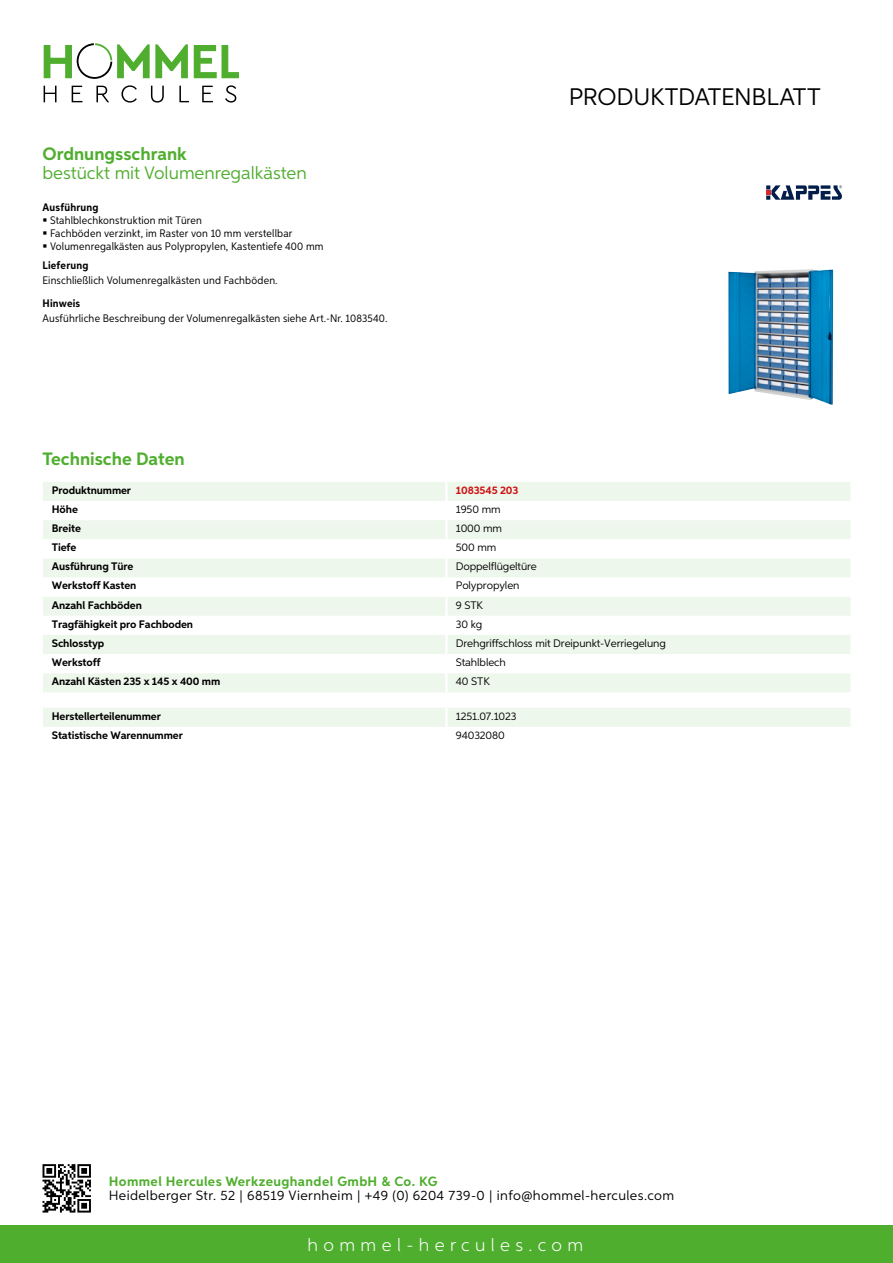
<style>
.page{position:relative;width:893px;height:1263px;background:#fff}
.page>*{position:absolute;margin:0;border:0;box-sizing:border-box;transform-origin:0 0}
.t1{font:24px "Aspira";letter-spacing:-.01em;color:#000}
.t2{font:700 18px "Aspira";color:#50ae2f}
.t3{font:18px "Aspira";color:#50ae2f}
.t4{font:300 18px "Aspira";letter-spacing:.3em;color:#fff}
.t5{font:13.5px "Aspira";letter-spacing:.03em;color:#000}
.t6{font:700 13.5px "Aspira";letter-spacing:.03em;color:#50ae2f}
.t7{font:10.95px/12.8px "Aspira Nar";letter-spacing:.015em;color:#000}
.t8{font:700 10.95px "Aspira";letter-spacing:-.01em;color:#000}
.t9{font:10.95px "Aspira";letter-spacing:-.01em;color:#000}
.t10{font:700 10.95px "Aspira Nar";letter-spacing:.02em;color:#000}
.t11{font:700 10.95px "Aspira";letter-spacing:-.01em;color:#cd1013}
</style>
<div class="page">
<div style="left:0;top:1226px;width:893px;height:37px;background:#50ae2f"></div>
<svg style="left:43px;top:1164px;width:48px;height:48px"></svg>
<svg style="left:194px;top:45px;width:45px;height:33px"></svg>
<svg style="left:44px;top:43px;width:144px;height:36px"></svg>
<svg style="left:44px;top:86px;width:13px;height:16px"></svg>
<svg style="left:72px;top:86px;width:10px;height:16px"></svg>
<svg style="left:96px;top:86px;width:13px;height:16px"></svg>
<svg style="left:121px;top:85px;width:16px;height:18px"></svg>
<svg style="left:151px;top:86px;width:13px;height:17px"></svg>
<svg style="left:179px;top:86px;width:10px;height:16px"></svg>
<svg style="left:202px;top:86px;width:11px;height:16px"></svg>
<svg style="left:225px;top:85px;width:11px;height:18px"></svg>
<div style="left:43px;top:482px;width:807px;height:210px;background:#eef7eb"></div>
<svg style="left:43px;top:501px;width:807px;height:172px"></svg>
<hr style="left:445px;top:482px;width:3px;height:19px;background:#fff">
<hr style="left:445px;top:501px;width:3px;height:19px;background:#fff">
<hr style="left:445px;top:520px;width:3px;height:19px;background:#fff">
<hr style="left:445px;top:539px;width:3px;height:19px;background:#fff">
<hr style="left:445px;top:558px;width:3px;height:19px;background:#fff">
<hr style="left:445px;top:577px;width:3px;height:20px;background:#fff">
<hr style="left:445px;top:597px;width:3px;height:19px;background:#fff">
<hr style="left:445px;top:616px;width:3px;height:19px;background:#fff">
<hr style="left:445px;top:635px;width:3px;height:19px;background:#fff">
<hr style="left:445px;top:654px;width:3px;height:19px;background:#fff">
<hr style="left:445px;top:673px;width:3px;height:19px;background:#fff">
<div style="left:43px;top:708px;width:807px;height:19px;background:#eef7eb"></div>
<img style="left:728px;top:269px;width:105px;height:136px">
<svg style="left:766px;top:185px;width:76px;height:15px"></svg>
<h2 class="t2" style="left:43px;top:142px;width:146px">Ordnungsschrank</h2>
<h2 class="t3" style="left:43px;top:162px;width:266px">bestückt mit Volumenregalkästen</h2>
<p class="t10" style="left:43px;top:201px;width:58px">Ausführung</p>
<p class="t7" style="left:50px;top:214px;width:275px">Stahlblechkonstruktion mit Türen<br>Fachböden verzinkt, im Raster von 10 mm verstellbar<br>Volumenregalkästen aus Polypropylen, Kastentiefe 400 mm</p>
<p class="t10" style="left:43px;top:258px;width:47px">Lieferung</p>
<p class="t7" style="left:43px;top:274px;width:237px">Einschließlich Volumenregalkästen und Fachböden.</p>
<p class="t10" style="left:43px;top:297px;width:39px">Hinweis</p>
<p class="t7" style="left:43px;top:312px;width:346px">Ausführliche Beschreibung der Volumenregalkästen siehe Art.-Nr. 1083540.</p>
<h1 class="t1" style="left:569px;top:82px;width:253px">Produktdatenblatt</h1>
<h2 class="t2" style="left:43px;top:448px;width:144px">Technische Daten</h2>
<p class="t8" style="left:52px;top:483px;width:81px">Produktnummer</p>
<p class="t11" style="left:456px;top:483px;width:64px">1083545 203</p>
<p class="t8" style="left:52px;top:502px;width:28px">Höhe</p>
<p class="t9" style="left:456px;top:502px;width:46px">1950 mm</p>
<p class="t8" style="left:52px;top:521px;width:31px">Breite</p>
<p class="t9" style="left:456px;top:522px;width:48px">1000 mm</p>
<p class="t8" style="left:52px;top:541px;width:26px">Tiefe</p>
<p class="t9" style="left:456px;top:541px;width:42px">500 mm</p>
<p class="t8" style="left:52px;top:560px;width:83px">Ausführung Türe</p>
<p class="t9" style="left:456px;top:560px;width:83px">Doppelflügeltüre</p>
<p class="t8" style="left:52px;top:579px;width:86px">Werkstoff Kasten</p>
<p class="t9" style="left:456px;top:579px;width:65px">Polypropylen</p>
<p class="t8" style="left:52px;top:598px;width:92px">Anzahl Fachböden</p>
<p class="t9" style="left:456px;top:598px;width:22px">9 STK</p>
<p class="t8" style="left:52px;top:617px;width:143px">Tragfähigkeit pro Fachboden</p>
<p class="t9" style="left:456px;top:617px;width:28px">30 kg</p>
<p class="t8" style="left:52px;top:636px;width:54px">Schlosstyp</p>
<p class="t9" style="left:456px;top:636px;width:212px">Drehgriffschloss mit Dreipunkt-Verriegelung</p>
<p class="t8" style="left:52px;top:655px;width:50px">Werkstoff</p>
<p class="t9" style="left:456px;top:655px;width:51px">Stahlblech</p>
<p class="t8" style="left:52px;top:675px;width:170px">Anzahl Kästen 235 x 145 x 400 mm</p>
<p class="t9" style="left:456px;top:675px;width:29px">40 STK</p>
<p class="t8" style="left:52px;top:709px;width:111px">Herstellerteilenummer</p>
<p class="t9" style="left:456px;top:709px;width:62px">1251.07.1023</p>
<p class="t8" style="left:52px;top:728px;width:132px">Statistische Warennummer</p>
<p class="t9" style="left:456px;top:728px;width:51px">94032080</p>
<p class="t6" style="left:109px;top:1172px;width:330px">Hommel Hercules Werkzeughandel GmbH &amp; Co. KG</p>
<p class="t5" style="left:109px;top:1187px;width:567px">Heidelberger Str. 52 | 68519 Viernheim | +49 (0) 6204 739-0 | info@hommel-hercules.com</p>
<h2 class="t4" style="left:307px;top:1234px;width:277px">hommel-hercules.com</h2>
</div>
